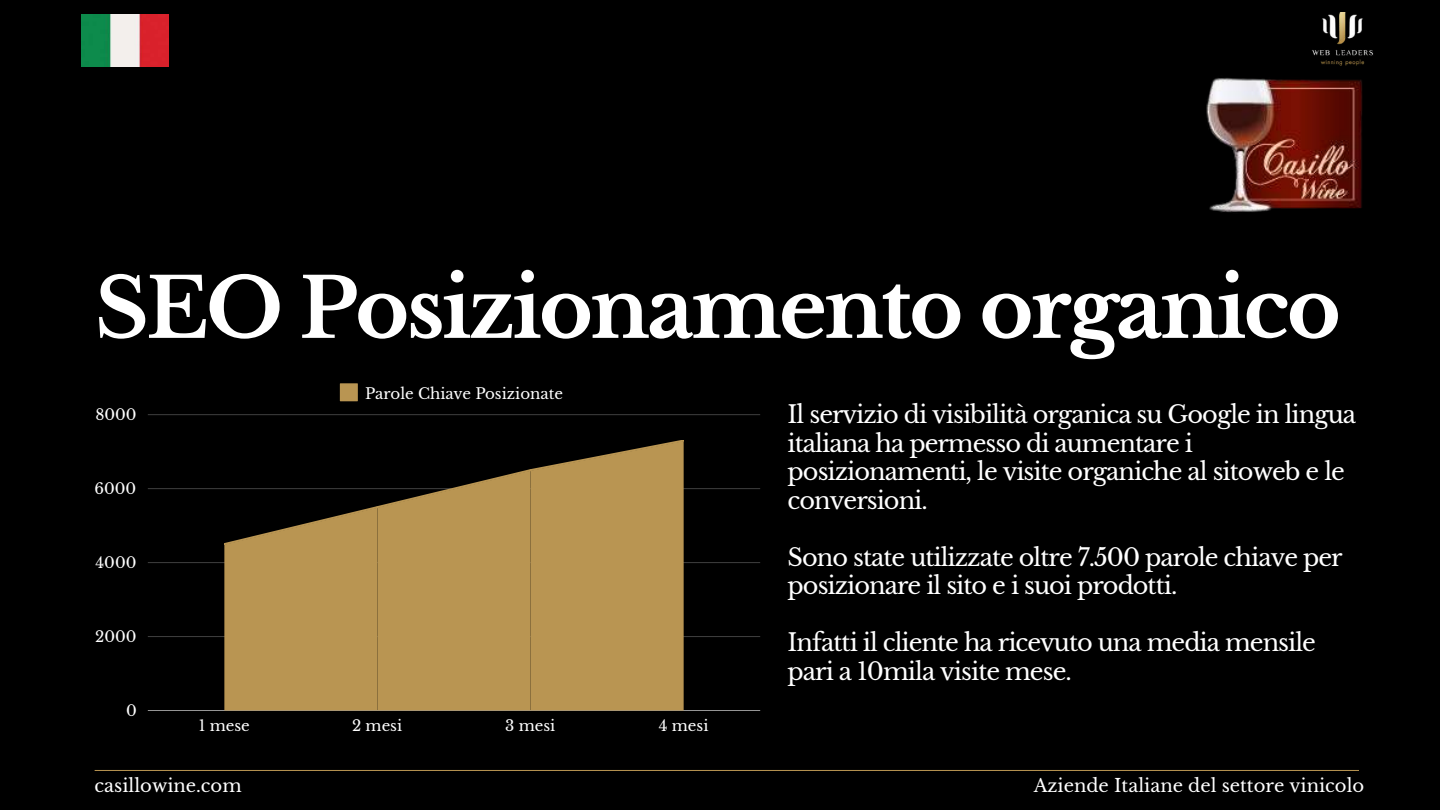
<style>
.page{position:relative;width:1440px;height:810px;background:#000}
.page>*{position:absolute;margin:0;border:0;box-sizing:border-box;transform-origin:0 0}
.t1{font:700 82px "Libre Baskerville";letter-spacing:-.035em;color:#fff}
.t2{font:24px/28.5px "Libre Baskerville";letter-spacing:-.04em;color:#fff}
.t3{font:18px "Libre Baskerville";color:#fff}
.t4{font:15px "Libre Baskerville";color:#fff}
</style>
<div class="page">
<svg style="left:340px;top:383px;width:18px;height:18px"></svg>
<hr style="left:148px;top:710px;width:612px;height:1px;background:#959595">
<hr style="left:148px;top:636px;width:612px;height:1px;background:#3c3c3c">
<hr style="left:148px;top:562px;width:612px;height:1px;background:#393939">
<hr style="left:148px;top:488px;width:612px;height:1px;background:#373737">
<hr style="left:148px;top:414px;width:612px;height:1px;background:#353535">
<svg style="left:224px;top:441px;width:460px;height:270px"></svg>
<hr style="left:95px;top:770px;width:1264px;height:1px;background:#b99552">
<img style="left:81px;top:15px;width:88px;height:51px">
<img style="left:1312px;top:12px;width:61px;height:54px">
<img style="left:1206px;top:78px;width:157px;height:134px">
<h1 class="t1" style="left:95px;top:258px;width:1248px">SEO Posizionamento organico</h1>
<p class="t4" style="left:95px;top:406px;width:43px">8000</p>
<p class="t4" style="left:94px;top:480px;width:43px">6000</p>
<p class="t4" style="left:96px;top:554px;width:42px">4000</p>
<p class="t4" style="left:95px;top:628px;width:43px">2000</p>
<p class="t4" style="left:126px;top:702px;width:12px">0</p>
<p class="t4" style="left:365px;top:384px;width:199px">Parole Chiave Posizionate</p>
<p class="t4" style="left:199px;top:716px;width:53px">1 mese</p>
<p class="t4" style="left:352px;top:716px;width:52px">2 mesi</p>
<p class="t4" style="left:505px;top:716px;width:52px">3 mesi</p>
<p class="t4" style="left:659px;top:716px;width:51px">4 mesi</p>
<p class="t2" style="left:788px;top:400px;width:570px">Il servizio di visibilità organica su Google in lingua italiana ha permesso di aumentare i posizionamenti, le visite organiche al sitoweb e le conversioni.</p>
<p class="t2" style="left:788px;top:543px;width:557px">Sono state utilizzate oltre 7.500 parole chiave per posizionare il sito e i suoi prodotti.</p>
<p class="t2" style="left:788px;top:628px;width:530px">Infatti il cliente ha ricevuto una media mensile pari a 10mila visite mese.</p>
<p class="t3" style="left:95px;top:774px;width:149px">casillowine.com</p>
<p class="t3" style="left:1034px;top:774px;width:332px">Aziende Italiane del settore vinicolo</p>
</div>
